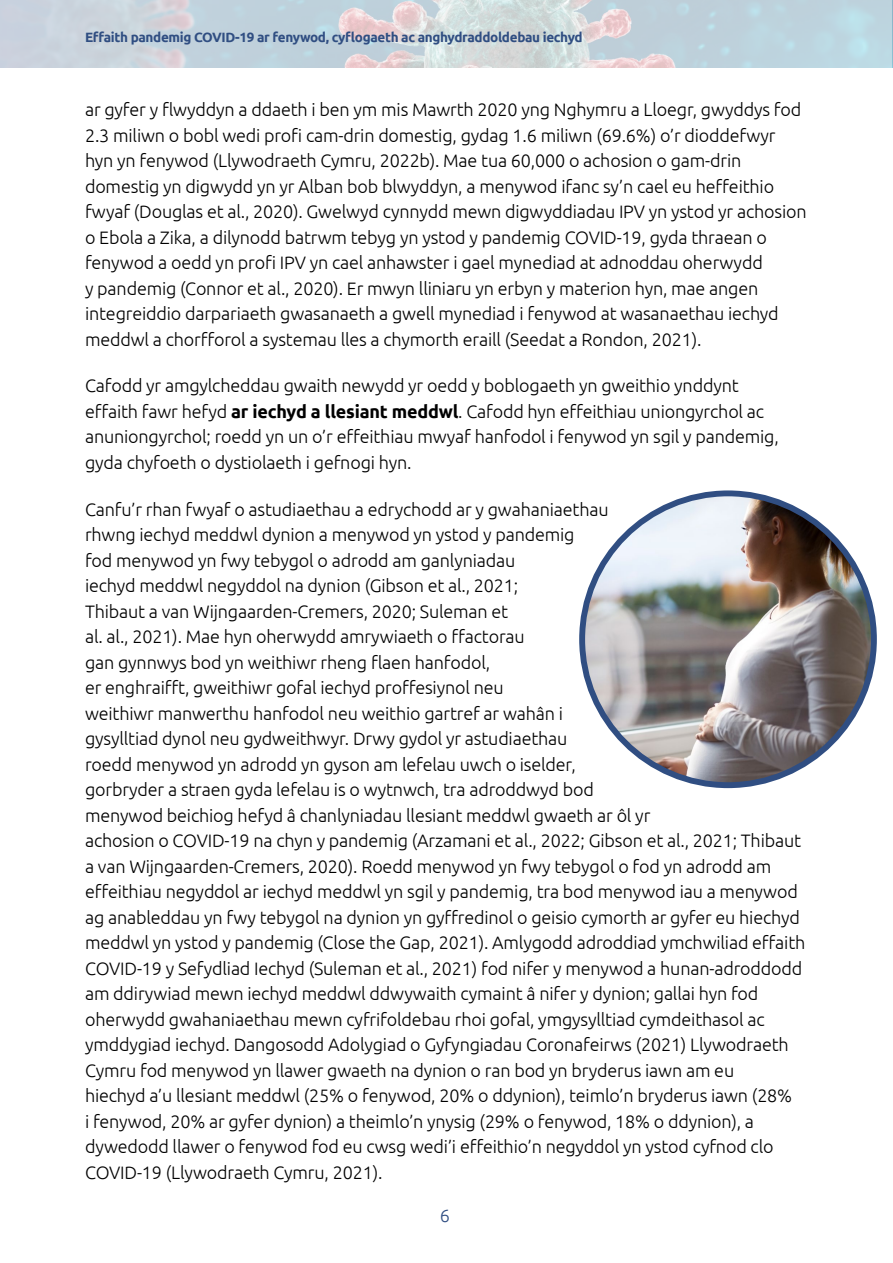
<style>
.page{position:relative;width:893px;height:1263px;background:#fff}
.page>*{position:absolute;margin:0;border:0;box-sizing:border-box;transform-origin:0 0}
.t1{font:300 18px/25.5px "Ubuntu";letter-spacing:-.01em;color:#000}
.t2{font:300 18px "Ubuntu";color:#304e82}
.t3{font:700 13.5px "Ubuntu";letter-spacing:-.025em;color:#304e82}
.s1{font-weight:700}
</style>
<div class="page">
<img style="left:0;top:0;width:892px;height:67px">
<hr style="left:892px;top:0;width:1px;height:67px;background:#8cb9cb">
<img style="left:582px;top:497px;width:292px;height:288px">
<p class="t3" style="left:85px;top:29px;width:499px">Effaith pandemig COVID-19 ar fenywod, cyflogaeth ac anghydraddoldebau iechyd</p>
<p class="t1" style="left:85px;top:96px;width:723px">ar gyfer y flwyddyn a ddaeth i ben ym mis Mawrth 2020 yng Nghymru a Lloegr, gwyddys fod 2.3 miliwn o bobl wedi profi cam-drin domestig, gydag 1.6 miliwn (69.6%) o’r dioddefwyr hyn yn fenywod (Llywodraeth Cymru, 2022b). Mae tua 60,000 o achosion o gam-drin domestig yn digwydd yn yr Alban bob blwyddyn, a menywod ifanc sy’n cael eu heffeithio fwyaf (Douglas et al., 2020). Gwelwyd cynnydd mewn digwyddiadau IPV yn ystod yr achosion o Ebola a Zika, a dilynodd batrwm tebyg yn ystod y pandemig COVID-19, gyda thraean o fenywod a oedd yn profi IPV yn cael anhawster i gael mynediad at adnoddau oherwydd<br>y pandemig (Connor et al., 2020). Er mwyn lliniaru yn erbyn y materion hyn, mae angen integreiddio darpariaeth gwasanaeth a gwell mynediad i fenywod at wasanaethau iechyd meddwl a chorfforol a systemau lles a chymorth eraill (Seedat a Rondon, 2021).</p>
<p class="t1" style="left:85px;top:373px;width:695px">Cafodd yr amgylcheddau gwaith newydd yr oedd y boblogaeth yn gweithio ynddynt effaith fawr hefyd <span class="s1">ar iechyd a llesiant meddwl</span>. Cafodd hyn effeithiau uniongyrchol ac anuniongyrchol; roedd yn un o’r effeithiau mwyaf hanfodol i fenywod yn sgil y pandemig, gyda chyfoeth o dystiolaeth i gefnogi hyn.</p>
<p class="t1" style="left:85px;top:496px;width:722px">Canfu’r rhan fwyaf o astudiaethau a edrychodd ar y gwahaniaethau<br>rhwng iechyd meddwl dynion a menywod yn ystod y pandemig<br>fod menywod yn fwy tebygol o adrodd am ganlyniadau<br>iechyd meddwl negyddol na dynion (Gibson et al., 2021;<br>Thibaut a van Wijngaarden-Cremers, 2020; Suleman et<br>al. al., 2021). Mae hyn oherwydd amrywiaeth o ffactorau<br>gan gynnwys bod yn weithiwr rheng flaen hanfodol,<br>er enghraifft, gweithiwr gofal iechyd proffesiynol neu<br>weithiwr manwerthu hanfodol neu weithio gartref ar wahân i<br>gysylltiad dynol neu gydweithwyr. Drwy gydol yr astudiaethau<br>roedd menywod yn adrodd yn gyson am lefelau uwch o iselder,<br>gorbryder a straen gyda lefelau is o wytnwch, tra adroddwyd bod<br>menywod beichiog hefyd â chanlyniadau llesiant meddwl gwaeth ar ôl yr<br>achosion o COVID-19 na chyn y pandemig (Arzamani et al., 2022; Gibson et al., 2021; Thibaut a van Wijngaarden-Cremers, 2020). Roedd menywod yn fwy tebygol o fod yn adrodd am effeithiau negyddol ar iechyd meddwl yn sgil y pandemig, tra bod menywod iau a menywod ag anableddau yn fwy tebygol na dynion yn gyffredinol o geisio cymorth ar gyfer eu hiechyd meddwl yn ystod y pandemig (Close the Gap, 2021). Amlygodd adroddiad ymchwiliad effaith COVID-19 y Sefydliad Iechyd (Suleman et al., 2021) fod nifer y menywod a hunan-adroddodd am ddirywiad mewn iechyd meddwl ddwywaith cymaint â nifer y dynion; gallai hyn fod oherwydd gwahaniaethau mewn cyfrifoldebau rhoi gofal, ymgysylltiad cymdeithasol ac ymddygiad iechyd. Dangosodd Adolygiad o Gyfyngiadau Coronafeirws (2021) Llywodraeth Cymru fod menywod yn llawer gwaeth na dynion o ran bod yn bryderus iawn am eu<br>hiechyd a’u llesiant meddwl (25% o fenywod, 20% o ddynion), teimlo’n bryderus iawn (28%<br>i fenywod, 20% ar gyfer dynion) a theimlo’n ynysig (29% o fenywod, 18% o ddynion), a dywedodd llawer o fenywod fod eu cwsg wedi’i effeithio’n negyddol yn ystod cyfnod clo COVID-19 (Llywodraeth Cymru, 2021).</p>
<p class="t2" style="left:440px;top:1205px;width:12px">6</p>
</div>
